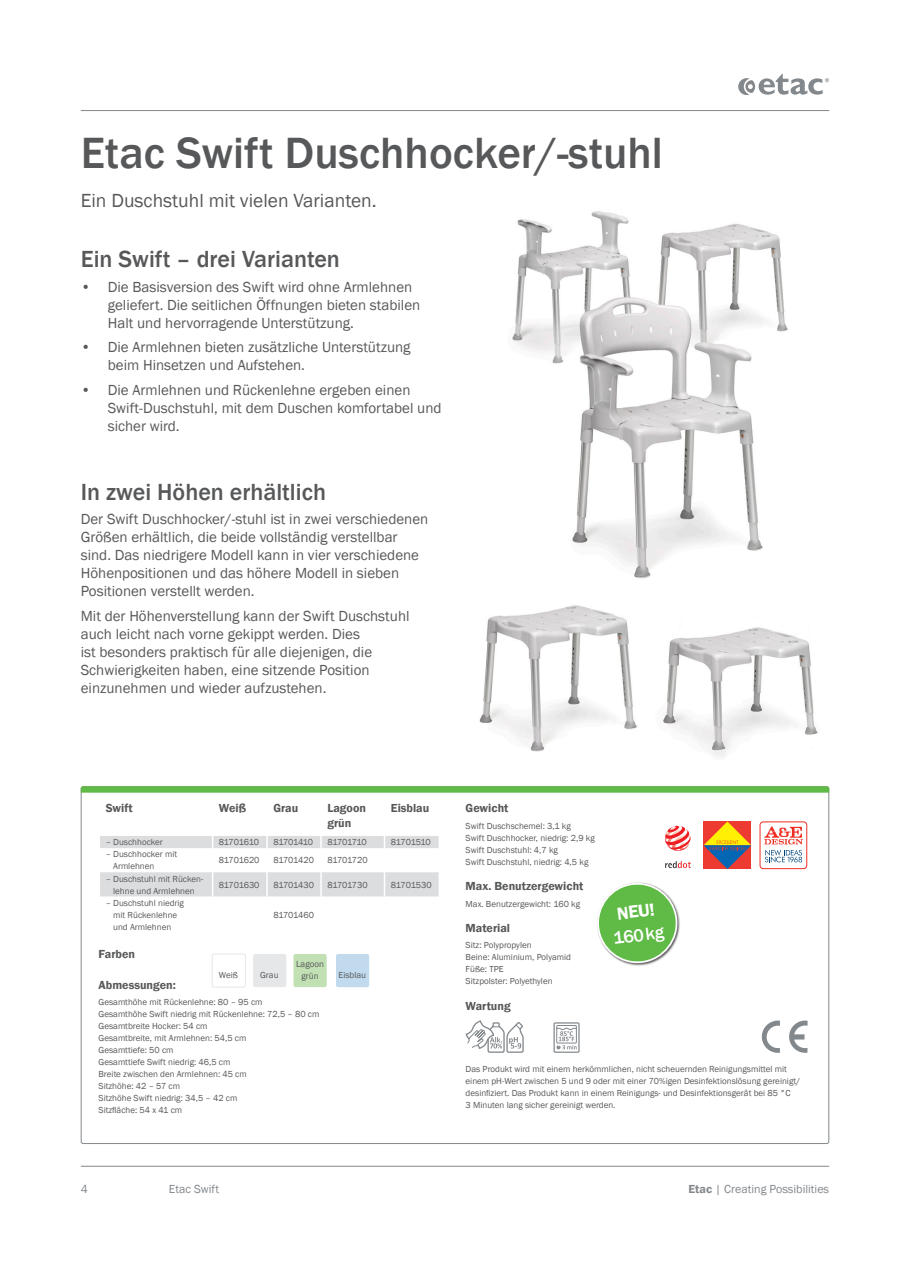
<style>
.page{position:relative;width:910px;height:1280px;background:#fff}
.page>*{position:absolute;margin:0;border:0;box-sizing:border-box;transform-origin:0 0}
.t1{font:500 45px "Franklin Gothic";color:#57585a}
.t2{font:500 24px "Franklin Gothic";color:#57585a}
.t3{font:19.5px "Franklin Gothic";color:#57585a}
.t4{font:500 18px "Franklin Gothic";color:#fff}
.t5{font:600 18px "Franklin Gothic";color:#fff}
.t6{font:15px/18px "Franklin Gothic";color:#57585a}
.t7{font:600 12px/15px "Franklin Gothic";color:#57585a}
.t8{font:12px "Franklin Gothic";color:#83888c}
.t9{font:9px/12px "Franklin Gothic";color:#57585a}
.t10{font:9px "Franklin Gothic";letter-spacing:-.04em;color:#57585a}
.t11{font:9px "Franklin Gothic";letter-spacing:-.035em;color:#57585a}
.t12{font:9px "Franklin Gothic";letter-spacing:-.03em;color:#57585a}
.s1{font-weight:600}
</style>
<div class="page">
<hr style="left:81px;top:110px;width:748px;height:1px;background:#83888c">
<hr style="left:81px;top:1166px;width:748px;height:1px;background:#83888c">
<svg style="left:738px;top:74px;width:91px;height:21px"></svg>
<svg style="left:100px;top:836px;width:339px;height:60px"></svg>
<svg style="left:466px;top:1020px;width:58px;height:33px"></svg>
<div style="left:556px;top:1025px;width:21px;height:18px;border:1px solid #83888c"></div>
<div style="left:553px;top:1022px;width:27px;height:31px;border:1px solid #83888c"></div>
<svg style="left:556px;top:1027px;width:21px;height:22px"></svg>
<svg style="left:762px;top:1020px;width:18px;height:33px"></svg>
<svg style="left:789px;top:1020px;width:18px;height:33px"></svg>
<svg style="left:81px;top:786px;width:748px;height:7px;background:#69bc52"></svg>
<svg style="left:665px;top:826px;width:26px;height:25px"></svg>
<svg style="left:665px;top:861px;width:26px;height:7px"></svg>
<svg style="left:704px;top:821px;width:47px;height:48px;background:#ba7044"></svg>
<svg style="left:765px;top:850px;width:37px;height:12px"></svg>
<div style="left:760px;top:821px;width:47px;height:48px;border:1px solid #ee2e22;border-radius:3px"></div>
<svg style="left:764px;top:826px;width:39px;height:18px"></svg>
<img style="left:479px;top:605px;width:158px;height:147px">
<img style="left:663px;top:627px;width:155px;height:130px">
<img style="left:512px;top:211px;width:276px;height:368px">
<div style="left:293px;top:954px;width:34px;height:33px;background:#c1e0b4;border-radius:2px"></div>
<div style="left:253px;top:954px;width:33px;height:33px;background:#e6e7e9;border-radius:2px"></div>
<div style="left:336px;top:954px;width:33px;height:33px;background:#c1daed;border-radius:2px"></div>
<div style="left:212px;top:954px;width:34px;height:33px;border:1px solid #e6e7e9;border-radius:2px"></div>
<div style="left:597px;top:882px;width:84px;height:84px;background:#231f20;opacity:.75"></div>
<svg style="left:597px;top:882px;width:82px;height:82px"></svg>
<h1 class="t1" style="left:81px;top:125px;width:584px">Etac Swift Duschhocker/-stuhl</h1>
<h3 class="t3" style="left:81px;top:188px;width:297px">Ein Duschstuhl mit vielen Varianten.</h3>
<h2 class="t2" style="left:81px;top:245px;width:261px">Ein Swift – drei Varianten</h2>
<h3 class="t6" style="left:108px;top:278px;width:314px;text-indent:-27px">• Die Basisversion des Swift wird ohne Armlehnen geliefert. Die seitlichen Öffnungen bieten stabilen<br>Halt und hervorragende Unterstützung.</h3>
<h3 class="t6" style="left:108px;top:339px;width:304px;text-indent:-27px">• Die Armlehnen bieten zusätzliche Unterstützung beim Hinsetzen und Aufstehen.</h3>
<h3 class="t6" style="left:108px;top:381px;width:335px;text-indent:-27px">• Die Armlehnen und Rückenlehne ergeben einen<br>Swift-Duschstuhl, mit dem Duschen komfortabel und sicher wird.</h3>
<h2 class="t2" style="left:81px;top:477px;width:247px">In zwei Höhen erhältlich</h2>
<p class="t6" style="left:81px;top:510px;width:349px">Der Swift Duschhocker/-stuhl ist in zwei verschiedenen Größen erhältlich, die beide vollständig verstellbar sind. Das niedrigere Modell kann in vier verschiedene Höhenpositionen und das höhere Modell in sieben Positionen verstellt werden.</p>
<h3 class="t6" style="left:81px;top:607px;width:330px">Mit der Höhenverstellung kann der Swift Duschstuhl auch leicht nach vorne gekippt werden. Dies<br>ist besonders praktisch für alle diejenigen, die Schwierigkeiten haben, eine sitzende Position einzunehmen und wieder aufzustehen.</h3>
<h3 class="t7" style="left:106px;top:801px;width:29px">Swift</h3>
<h3 class="t7" style="left:219px;top:801px;width:29px">Weiß</h3>
<h3 class="t7" style="left:273px;top:801px;width:26px">Grau</h3>
<h3 class="t7" style="left:327px;top:801px;width:40px">Lagoon grün</h3>
<h3 class="t7" style="left:391px;top:801px;width:40px">Eisblau</h3>
<p class="t9" style="left:106px;top:836px;width:59px">– Duschhocker</p>
<p class="t10" style="left:219px;top:837px;width:41px">81701610</p>
<p class="t10" style="left:273px;top:837px;width:41px">81701410</p>
<p class="t10" style="left:327px;top:837px;width:41px">81701710</p>
<p class="t10" style="left:391px;top:837px;width:41px">81701510</p>
<p class="t9" style="left:113px;top:848px;width:66px;text-indent:-8px">– Duschhocker mit<br>Armlehnen</p>
<p class="t11" style="left:219px;top:855px;width:42px">81701620</p>
<p class="t12" style="left:273px;top:855px;width:42px">81701420</p>
<p class="t11" style="left:327px;top:855px;width:42px">81701720</p>
<p class="t9" style="left:106px;top:873px;width:99px;text-align:center">– Duschstuhl mit Rücken&shy;lehne und Armlehnen</p>
<p class="t11" style="left:219px;top:879px;width:42px">81701630</p>
<p class="t12" style="left:273px;top:879px;width:42px">81701430</p>
<p class="t11" style="left:327px;top:879px;width:42px">81701730</p>
<p class="t9" style="left:391px;top:879px;width:42px">81701530</p>
<p class="t9" style="left:106px;top:897px;width:80px;text-align:center">– Duschstuhl niedrig mit Rückenlehne und Armlehnen</p>
<p class="t12" style="left:273px;top:909px;width:42px">81701460</p>
<h3 class="t7" style="left:99px;top:946px;width:38px">Farben</h3>
<h3 class="t7" style="left:99px;top:978px;width:79px">Abmessungen:</h3>
<p class="t9" style="left:99px;top:996px;width:222px">Gesamthöhe mit Rückenlehne: 80 – 95 cm<br>Gesamthöhe Swift niedrig mit Rückenlehne: 72,5 – 80 cm<br>Gesamtbreite Hocker: 54 cm<br>Gesamtbreite, mit Armlehnen: 54,5 cm<br>Gesamttiefe: 50 cm<br>Gesamttiefe Swift niedrig: 46,5 cm<br>Breite zwischen den Armlehnen: 45 cm<br>Sitzhöhe: 42 – 57 cm<br>Sitzhöhe Swift niedrig: 34,5 – 42 cm<br>Sitzfläche: 54 x 41 cm</p>
<p class="t9" style="left:296px;top:958px;width:29px">Lagoon</p>
<p class="t9" style="left:219px;top:969px;width:20px">Weiß</p>
<p class="t9" style="left:260px;top:969px;width:20px">Grau</p>
<p class="t9" style="left:301px;top:970px;width:19px">grün</p>
<p class="t9" style="left:338px;top:969px;width:29px">Eisblau</p>
<h3 class="t7" style="left:466px;top:801px;width:44px">Gewicht</h3>
<p class="t9" style="left:466px;top:820px;width:131px">Swift Duschschemel: 3,1 kg<br>Swift Duschhocker, niedrig: 2,9 kg<br>Swift Duschstuhl: 4,7 kg<br>Swift Duschstuhl, niedrig: 4,5 kg</p>
<h3 class="t7" style="left:466px;top:879px;width:119px">Max. Benutzergewicht</h3>
<p class="t9" style="left:466px;top:898px;width:116px">Max. Benutzergewicht: 160 kg</p>
<h3 class="t7" style="left:466px;top:921px;width:46px">Material</h3>
<p class="t9" style="left:466px;top:940px;width:107px">Sitz: Polypropylen<br>Beine: Aluminium, Polyamid<br>Füße: TPE<br>Sitzpolster: Polyethylen</p>
<h3 class="t7" style="left:466px;top:999px;width:47px">Wartung</h3>
<h3 class="t5" style="left:616px;top:903px;width:39px;rotate:-7deg">NEU!</h3>
<h3 class="t4" style="left:612px;top:927px;width:53px;rotate:-7deg">160kg</h3>
<p class="t9" style="left:466px;top:1063px;width:336px">Das Produkt wird mit einem herkömmlichen, nicht scheuernden Reinigungsmittel mit einem pH-Wert zwischen 5 und 9 oder mit einer 70%igen Desinfektionslösung gereinigt/ desinfiziert. Das Produkt kann in einem Reinigungs- und Desinfektionsgerät bei 85 °C<br>3 Minuten lang sicher gereinigt werden.</p>
<h3 class="t8" style="left:81px;top:1181px;width:9px">4</h3>
<h3 class="t8" style="left:169px;top:1181px;width:52px">Etac Swift</h3>
<h3 class="t8" style="left:688px;top:1181px;width:142px"><span class="s1">Etac</span> | Creating Possibilities</h3>
</div>
